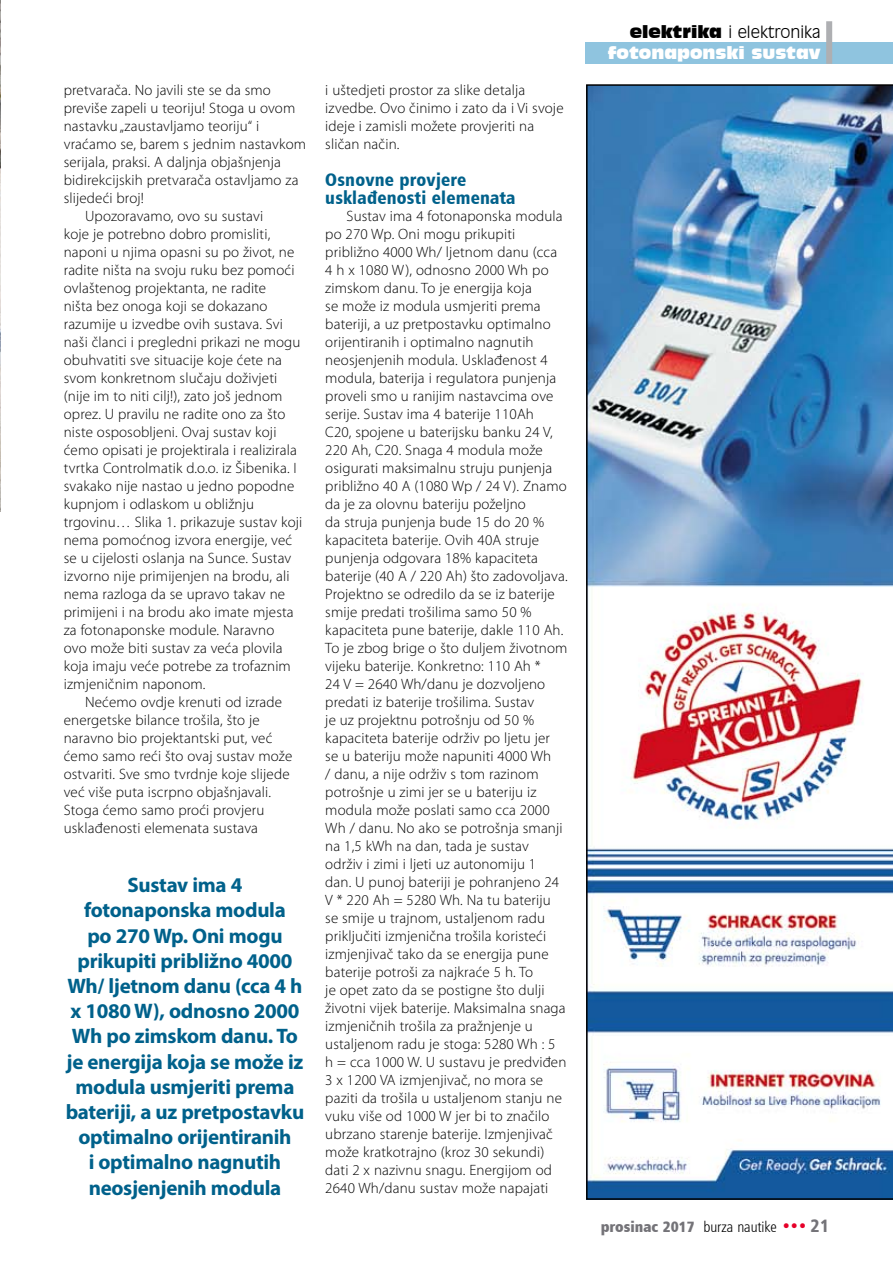
<style>
.page{position:relative;width:893px;height:1263px;background:#fff}
.page>*{position:absolute;margin:0;border:0;box-sizing:border-box;transform-origin:0 0}
.t1{font:700 21px/25.2px "Myriad Pro";letter-spacing:-.015em;color:#00618b;text-align:center}
.t2{font:18px/18px "Humanist 777 L2 Black Condensed B";letter-spacing:.01em;color:#00618b}
.t3{font:300 16.5px "Incised 901 L2";color:#000}
.t4{font:16.5px "Incised 901 BT Compact";color:#fff}
.t5{font:300 15px/18px "Myriad Pro";letter-spacing:.01em;color:#000}
.t6{font:15px "Humanist 777 L2 Extra Black Cond B";color:#747378}
.s1{font-family:"Incised 901 BT Compact";font-weight:400}
.s2{font-family:"Humanist 777 L2 Light Condensed B";color:#000}
.s3{font-family:"Humanist 777 L2 Black Condensed B";font-size:16.5px;color:#e60029}
.s4{font-family:"Humanist 777 L2 Black Condensed B";font-size:18px}
</style>
<div class="page">
<div style="left:586px;top:43px;width:307px;height:21px;background:#8fc4df"></div>
<div style="left:826px;top:21px;width:6px;height:43px;background:#aeafb2"></div>
<img style="left:586px;top:84px;width:307px;height:1116px">
<img style="left:0;top:0;width:1px;height:511px">
<p class="t5" style="left:64px;top:81px;width:209px">pretvarača. No javili ste se da smo</p>
<p class="t5" style="left:64px;top:99px;width:233px">previše zapeli u teoriju! Stoga u ovom</p>
<p class="t5" style="left:64px;top:117px;width:197px">nastavku „zaustavljamo teoriju“ i</p>
<p class="t5" style="left:64px;top:135px;width:244px">vraćamo se, barem s jednim nastavkom</p>
<p class="t5" style="left:64px;top:153px;width:219px">serijala, praksi. A daljnja objašnjenja</p>
<p class="t5" style="left:64px;top:171px;width:236px">bidirekcijskih pretvarača ostavljamo za</p>
<p class="t5" style="left:64px;top:189px;width:82px">slijedeći broj!</p>
<p class="t5" style="left:85px;top:207px;width:180px">Upozoravamo, ovo su sustavi</p>
<p class="t5" style="left:64px;top:225px;width:208px">koje je potrebno dobro promisliti,</p>
<p class="t5" style="left:64px;top:243px;width:232px">naponi u njima opasni su po život, ne</p>
<p class="t5" style="left:64px;top:261px;width:232px">radite ništa na svoju ruku bez pomoći</p>
<p class="t5" style="left:64px;top:279px;width:204px">ovlaštenog projektanta, ne radite</p>
<p class="t5" style="left:64px;top:297px;width:205px">ništa bez onoga koji se dokazano</p>
<p class="t5" style="left:64px;top:315px;width:221px">razumije u izvedbe ovih sustava. Svi</p>
<p class="t5" style="left:64px;top:333px;width:238px">naši članci i pregledni prikazi ne mogu</p>
<p class="t5" style="left:64px;top:351px;width:220px">obuhvatiti sve situacije koje ćete na</p>
<p class="t5" style="left:64px;top:369px;width:215px">svom konkretnom slučaju doživjeti</p>
<p class="t5" style="left:64px;top:387px;width:220px">(nije im to niti cilj!), zato još jednom</p>
<p class="t5" style="left:64px;top:405px;width:223px">oprez. U pravilu ne radite ono za što</p>
<p class="t5" style="left:64px;top:423px;width:214px">niste osposobljeni. Ovaj sustav koji</p>
<p class="t5" style="left:64px;top:441px;width:235px">ćemo opisati je projektirala i realizirala</p>
<p class="t5" style="left:64px;top:459px;width:234px">tvrtka Controlmatik d.o.o. iz Šibenika. I</p>
<p class="t5" style="left:64px;top:477px;width:232px">svakako nije nastao u jedno popodne</p>
<p class="t5" style="left:64px;top:495px;width:192px">kupnjom i odlaskom u obližnju</p>
<p class="t5" style="left:64px;top:513px;width:240px">trgovinu… Slika 1. prikazuje sustav koji</p>
<p class="t5" style="left:64px;top:531px;width:230px">nema pomoćnog izvora energije, već</p>
<p class="t5" style="left:64px;top:549px;width:229px">se u cijelosti oslanja na Sunce. Sustav</p>
<p class="t5" style="left:64px;top:567px;width:227px">izvorno nije primijenjen na brodu, ali</p>
<p class="t5" style="left:64px;top:585px;width:223px">nema razloga da se upravo takav ne</p>
<p class="t5" style="left:64px;top:603px;width:231px">primijeni i na brodu ako imate mjesta</p>
<p class="t5" style="left:64px;top:621px;width:212px">za fotonaponske module. Naravno</p>
<p class="t5" style="left:64px;top:639px;width:220px">ovo može biti sustav za veća plovila</p>
<p class="t5" style="left:64px;top:657px;width:229px">koja imaju veće potrebe za trofaznim</p>
<p class="t5" style="left:64px;top:675px;width:143px">izmjeničnim naponom.</p>
<p class="t5" style="left:85px;top:693px;width:199px">Nećemo ovdje krenuti od izrade</p>
<p class="t5" style="left:64px;top:711px;width:197px">energetske bilance trošila, što je</p>
<p class="t5" style="left:64px;top:729px;width:210px">naravno bio projektantski put, već</p>
<p class="t5" style="left:64px;top:747px;width:230px">ćemo samo reći što ovaj sustav može</p>
<p class="t5" style="left:64px;top:765px;width:227px">ostvariti. Sve smo tvrdnje koje slijede</p>
<p class="t5" style="left:64px;top:783px;width:209px">već više puta iscrpno objašnjavali.</p>
<p class="t5" style="left:64px;top:801px;width:202px">Stoga ćemo samo proći provjeru</p>
<p class="t5" style="left:64px;top:819px;width:196px">usklađenosti elemenata sustava</p>
<p class="t1" style="left:66px;top:872px;width:240px">Sustav ima 4 fotonaponska modula<br>po 270 Wp. Oni mogu prikupiti približno 4000<br>Wh/ ljetnom danu (cca 4 h x 1080 W), odnosno 2000<br>Wh po zimskom danu. To je energija koja se može iz modula usmjeriti prema bateriji, a uz pretpostavku optimalno orijentiranih<br>i optimalno nagnutih neosjenjenih modula</p>
<p class="t5" style="left:325px;top:81px;width:240px">i uštedjeti prostor za slike detalja izvedbe. Ovo činimo i zato da i Vi svoje ideje i zamisli možete provjeriti na sličan način.</p>
<p class="t2" style="left:325px;top:171px;width:192px">Osnovne provjere usklađenosti elemenata</p>
<p class="t5" style="left:325px;top:207px;width:244px;text-indent:21px">Sustav ima 4 fotonaponska modula po 270 Wp. Oni mogu prikupiti približno 4000 Wh/ ljetnom danu (cca 4 h x 1080 W), odnosno 2000 Wh po zimskom danu. To je energija koja<br>se može iz modula usmjeriti prema bateriji, a uz pretpostavku optimalno orijentiranih i optimalno nagnutih neosjenjenih modula. Usklađenost 4 modula, baterija i regulatora punjenja proveli smo u ranijim nastavcima ove serije. Sustav ima 4 baterije 110Ah<br>C20, spojene u baterijsku banku 24 V, 220 Ah, C20. Snaga 4 modula može osigurati maksimalnu struju punjenja približno 40 A (1080 Wp / 24 V). Znamo da je za olovnu bateriju poželjno<br>da struja punjenja bude 15 do 20 % kapaciteta baterije. Ovih 40A struje punjenja odgovara 18% kapaciteta baterije (40 A / 220 Ah) što zadovoljava.<br>Projektno se odredilo da se iz baterije smije predati trošilima samo 50 % kapaciteta pune baterije, dakle 110 Ah.<br>To je zbog brige o što duljem životnom vijeku baterije. Konkretno: 110 Ah *<br>24 V = 2640 Wh/danu je dozvoljeno predati iz baterije trošilima. Sustav<br>je uz projektnu potrošnju od 50 % kapaciteta baterije održiv po ljetu jer<br>se u bateriju može napuniti 4000 Wh<br>/ danu, a nije održiv s tom razinom potrošnje u zimi jer se u bateriju iz modula može poslati samo cca 2000<br>Wh / danu. No ako se potrošnja smanji na 1,5 kWh na dan, tada je sustav održiv i zimi i ljeti uz autonomiju 1<br>dan. U punoj bateriji je pohranjeno 24<br>V * 220 Ah = 5280 Wh. Na tu bateriju<br>se smije u trajnom, ustaljenom radu priključiti izmjenična trošila koristeći izmjenjivač tako da se energija pune baterije potroši za najkraće 5 h. To<br>je opet zato da se postigne što dulji životni vijek baterije. Maksimalna snaga izmjeničnih trošila za pražnjenje u ustaljenom radu je stoga: 5280 Wh : 5<br>h = cca 1000 W. U sustavu je predviđen 3 x 1200 VA izmjenjivač, no mora se paziti da trošila u ustaljenom stanju ne vuku više od 1000 W jer bi to značilo ubrzano starenje baterije. Izmjenjivač može kratkotrajno (kroz 30 sekundi) dati 2 x nazivnu snagu. Energijom od 2640 Wh/danu sustav može napajati</p>
<p class="t3" style="left:630px;top:22px;width:192px"><span class="s1">elektrika</span> i elektronika</p>
<p class="t4" style="left:608px;top:43px;width:214px">fotonaponski sustav</p>
<p class="t6" style="left:601px;top:1217px;width:230px">prosinac 2017 <span class="s2">burza nautike</span> <span class="s3">•••</span> <span class="s4">21</span></p>
</div>
